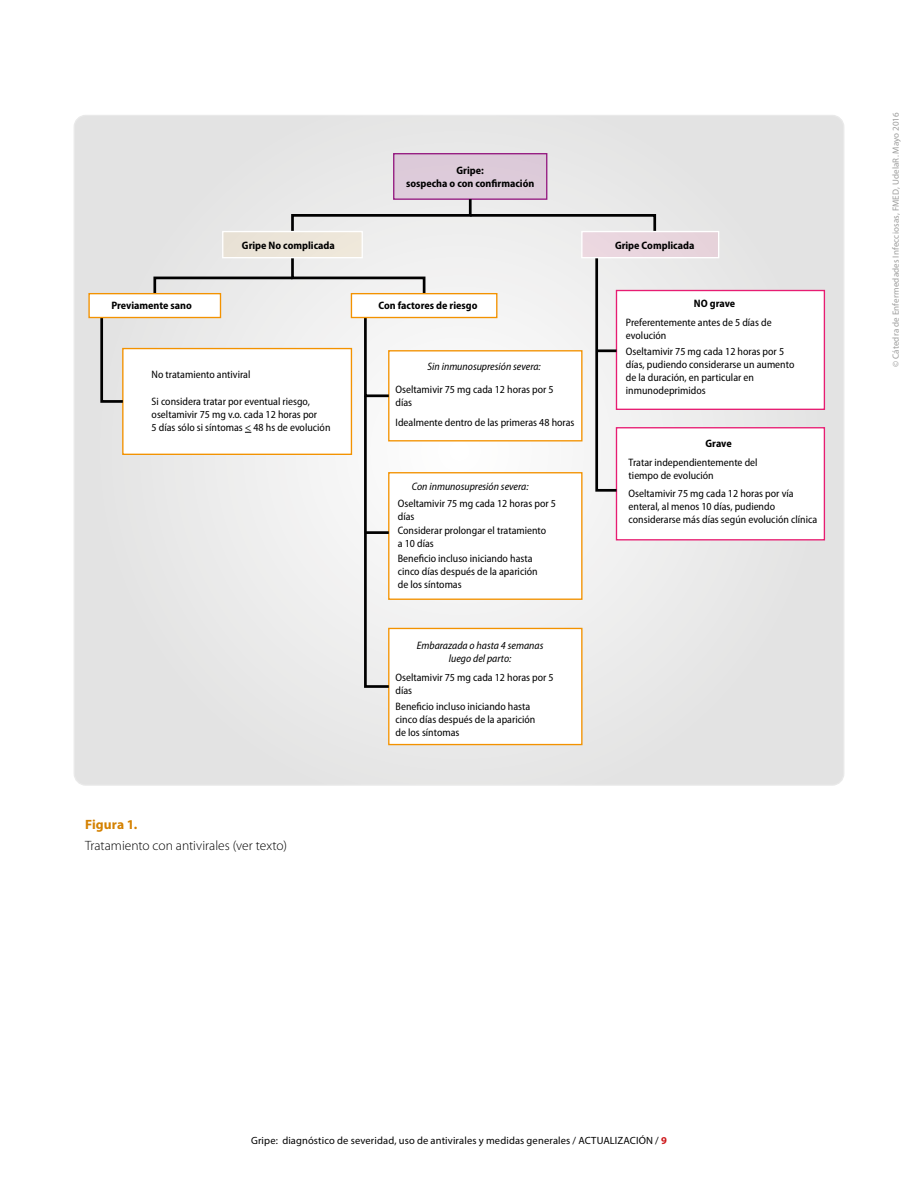
<style>
.page{position:relative;width:918px;height:1188px;background:#fff}
.page>*{position:absolute;margin:0;border:0;box-sizing:border-box;transform-origin:0 0}
.t1{font:300 13.5px "Myriad Pro";color:#000}
.t2{font:700 13.5px "Myriad Pro";letter-spacing:.01em;color:#d48100}
.t3{font:semi-condensed 10.8px/12.9px "Myriad Pro";color:#000}
.t4{font:700 semi-condensed 10.8px/12.9px "Myriad Pro";color:#000;text-align:center}
.t5{font:italic semi-condensed 10.8px/12.9px "Myriad Pro";color:#000;text-align:center}
.t6{font:10.5px "Myriad Pro";letter-spacing:.015em;color:#000}
.t7{font:9px "Myriad Pro";letter-spacing:.015em;color:#9d9d9c}
.s1{font-weight:700;color:#cd171a}
</style>
<div class="page">
<svg style="left:75px;top:116px;width:768px;height:668px"></svg>
<div style="left:123px;top:349px;width:228px;height:105px;background:#fff"></div>
<div style="left:122px;top:348px;width:230px;height:107px;border:1px solid #f39200"></div>
<div style="left:394px;top:154px;width:153px;height:45px;background:#ddcbda"></div>
<div style="left:393px;top:153px;width:154px;height:47px;border:1px solid #951b81"></div>
<div style="left:389px;top:351px;width:193px;height:90px;background:#fff"></div>
<div style="left:388px;top:350px;width:195px;height:91px;border:1px solid #f39200"></div>
<div style="left:389px;top:473px;width:193px;height:126px;background:#fff"></div>
<div style="left:388px;top:472px;width:195px;height:128px;border:1px solid #f39200"></div>
<div style="left:389px;top:628px;width:193px;height:117px;background:#fff"></div>
<div style="left:388px;top:628px;width:195px;height:117px;border:1px solid #f39200"></div>
<div style="left:616px;top:291px;width:208px;height:118px;background:#fff"></div>
<div style="left:616px;top:290px;width:209px;height:120px;border:1px solid #e71d72"></div>
<div style="left:616px;top:428px;width:208px;height:112px;background:#fff"></div>
<div style="left:616px;top:427px;width:209px;height:113px;border:1px solid #e71d72"></div>
<svg style="left:152px;top:255px;width:275px;height:41px"></svg>
<svg style="left:99px;top:318px;width:27px;height:86px;background:#c9c6c1"></svg>
<svg style="left:363px;top:318px;width:29px;height:371px"></svg>
<hr style="left:365px;top:531px;width:24px;height:3px;background:#000">
<svg style="left:290px;top:196px;width:367px;height:38px;background:#d6d3d5"></svg>
<svg style="left:594px;top:258px;width:25px;height:235px"></svg>
<hr style="left:597px;top:349px;width:19px;height:3px;background:#000">
<div style="left:223px;top:232px;width:139px;height:26px;background:#ece5d9"></div>
<div style="left:222px;top:231px;width:141px;height:27px;border:1px solid #fff"></div>
<div style="left:89px;top:294px;width:131px;height:24px;background:#fff"></div>
<div style="left:88px;top:293px;width:133px;height:25px;border:1px solid #f39200"></div>
<div style="left:582px;top:232px;width:137px;height:26px;background:#e9d5dd"></div>
<div style="left:581px;top:231px;width:138px;height:27px;border:1px solid #fff"></div>
<div style="left:351px;top:294px;width:146px;height:24px;background:#fff"></div>
<div style="left:351px;top:293px;width:146px;height:25px;border:1px solid #f39200"></div>
<p class="t4" style="left:111px;top:299px;width:82px">Previamente sano</p>
<p class="t4" style="left:242px;top:239px;width:94px">Gripe No complicada</p>
<p class="t3" style="left:152px;top:368px;width:100px">No tratamiento antiviral</p>
<p class="t3" style="left:152px;top:395px;width:180px">Si considera tratar por eventual riesgo, oseltamivir 75 mg v.o. cada 12 horas por<br>5 días sólo si síntomas &lt; 48 hs de evolución</p>
<p class="t2" style="left:85px;top:815px;width:54px">Figura 1.</p>
<p class="t1" style="left:85px;top:838px;width:203px">Tratamiento con antivirales (ver texto)</p>
<p class="t4" style="left:406px;top:164px;width:130px">Gripe:<br>sospecha o con confirmación</p>
<p class="t4" style="left:378px;top:299px;width:101px">Con factores de riesgo</p>
<p class="t5" style="left:428px;top:360px;width:115px">Sin inmunosupresión severa:</p>
<p class="t3" style="left:396px;top:383px;width:160px">Oseltamivir 75 mg cada 12 horas por 5 días</p>
<p class="t3" style="left:396px;top:416px;width:181px">Idealmente dentro de las primeras 48 horas</p>
<p class="t5" style="left:412px;top:481px;width:118px">Con inmunosupresión severa:</p>
<p class="t3" style="left:398px;top:498px;width:160px">Oseltamivir 75 mg cada 12 horas por 5 días</p>
<p class="t3" style="left:398px;top:524px;width:150px">Considerar prolongar el tratamiento a 10 días</p>
<p class="t3" style="left:398px;top:552px;width:141px">Beneficio incluso iniciando hasta cinco días después de la aparición de los síntomas</p>
<p class="t5" style="left:417px;top:639px;width:128px">Embarazada o hasta 4 semanas luego del parto:</p>
<p class="t3" style="left:396px;top:671px;width:160px">Oseltamivir 75 mg cada 12 horas por 5 días</p>
<p class="t3" style="left:396px;top:700px;width:141px">Beneficio incluso iniciando hasta cinco días después de la aparición de los síntomas</p>
<p class="t4" style="left:615px;top:239px;width:81px">Gripe Complicada</p>
<p class="t4" style="left:694px;top:297px;width:43px">NO grave</p>
<p class="t3" style="left:626px;top:316px;width:147px">Preferentemente antes de 5 días de evolución</p>
<p class="t3" style="left:626px;top:345px;width:170px">Oseltamivir 75 mg cada 12 horas por 5 días, pudiendo considerarse un aumento de la duración, en particular en inmunodeprimidos</p>
<p class="t4" style="left:706px;top:437px;width:28px">Grave</p>
<p class="t3" style="left:629px;top:457px;width:130px">Tratar independientemente del tiempo de evolución</p>
<p class="t3" style="left:629px;top:487px;width:190px">Oseltamivir 75 mg cada 12 horas por vía enteral, al menos 10 días, pudiendo considerarse más días según evolución clínica</p>
<p class="t7" style="left:890px;top:367px;width:256px;rotate:-90deg">© Cátedra de Enfermedades Infecciosas, FMED, UdelaR. Mayo 2016</p>
<p class="t6" style="left:251px;top:1134px;width:417px">Gripe: diagnóstico de severidad, uso de antivirales y medidas generales / ACTUALIZACIÓN / <span class="s1">9</span></p>
</div>
